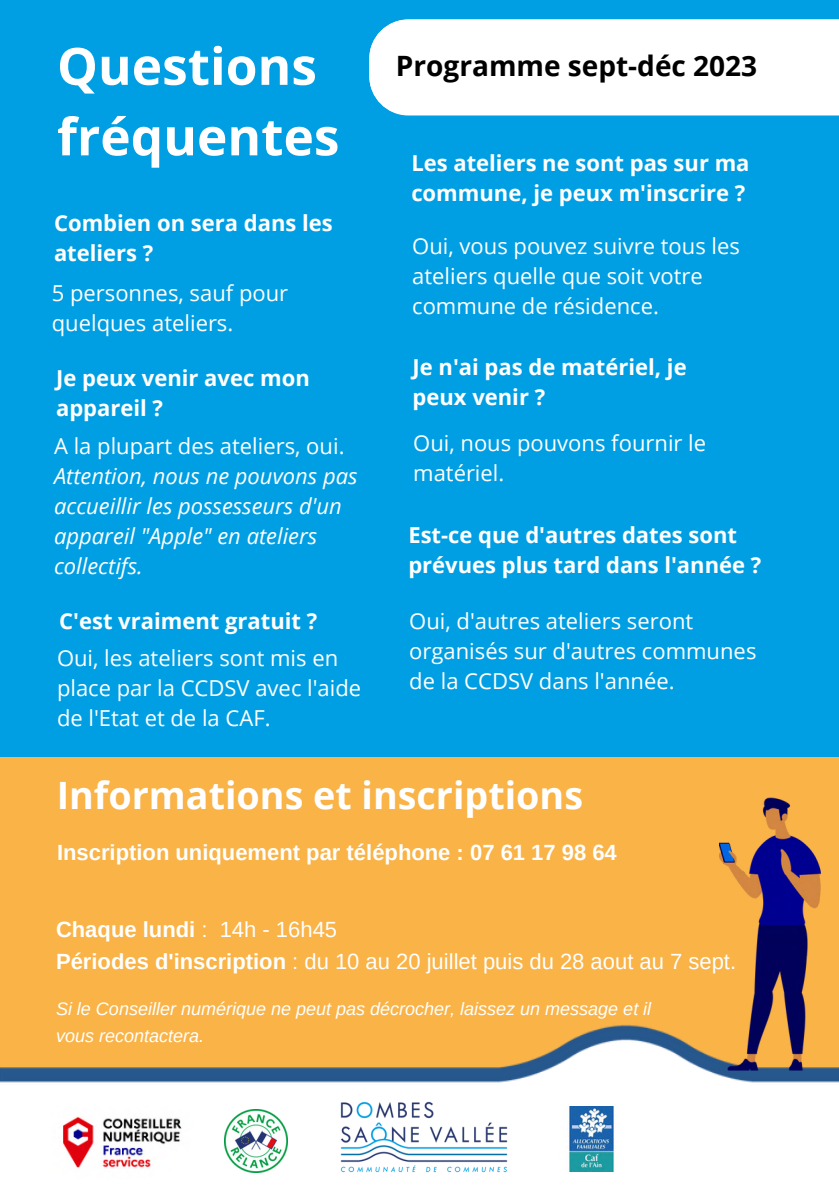
<style>
.page{position:relative;width:839px;height:1191px;background:#fff}
.page>*{position:absolute;margin:0;border:0;box-sizing:border-box;transform-origin:0 0}
.t1{font:700 51.4px "Open Sans";color:#fff}
.t2{font:700 37.6px "Open Sans";color:#fff}
.t3{font:700 28px "Open Sans";color:#000}
.t4{font:22px/30px "Open Sans";color:#fff}
.t5{font:700 22px/30px "Open Sans";color:#fff}
.t6{font:italic 22px/30px "Open Sans";color:#fff}
.t7{font:700 22px "Arimo";color:#fff}
.t8{font:22px "Arimo";color:#fff}
.t9{font:italic 18px/27px "Arimo";color:#fff}
.s1{font-weight:400}
.s2{font-weight:700}
</style>
<div class="page">
<div style="left:0;top:0;width:838px;height:772px;background:#009fe3"></div>
<div style="left:0;top:757px;width:838px;height:313px;background:#f9b347"></div>
<img style="left:0;top:1025px;width:838px;height:85px">
<img style="left:224px;top:1110px;width:63px;height:63px">
<img style="left:326px;top:1099px;width:195px;height:74px">
<img style="left:559px;top:1107px;width:65px;height:64px">
<img style="left:52px;top:1105px;width:141px;height:63px">
<img style="left:719px;top:797px;width:101px;height:273px">
<div style="left:369px;top:19px;width:469px;height:96px;background:#fff"></div>
<p class="t1" style="left:57px;top:30px;width:261px">Questions</p>
<p class="t3" style="left:396px;top:47px;width:363px">Programme sept-déc 2023</p>
<p class="t1" style="left:57px;top:100px;width:284px">fréquentes</p>
<p class="t5" style="left:411px;top:148px;width:340px">Les ateliers ne sont pas sur ma commune, je peux m'inscrire ?</p>
<p class="t5" style="left:54px;top:207px;width:280px">Combien on sera dans les ateliers ?</p>
<p class="t4" style="left:52px;top:278px;width:238px">5 personnes, sauf pour quelques ateliers.</p>
<p class="t5" style="left:56px;top:363px;width:255px">Je peux venir avec mon appareil ?</p>
<p class="t4" style="left:54px;top:430px;width:292px">A la plupart des ateliers, oui.</p>
<p class="t6" style="left:54px;top:460px;width:305px">Attention, nous ne pouvons pas accueillir les possesseurs d'un appareil "Apple" en ateliers collectifs.</p>
<p class="t5" style="left:59px;top:605px;width:259px">C'est vraiment gratuit ?</p>
<p class="t4" style="left:57px;top:642px;width:306px">Oui, les ateliers sont mis en place par la CCDSV avec l'aide de l'Etat et de la CAF.</p>
<p class="t4" style="left:412px;top:231px;width:329px">Oui, vous pouvez suivre tous les ateliers quelle que soit votre commune de résidence.</p>
<p class="t5" style="left:412px;top:352px;width:275px">Je n'ai pas de matériel, je peux venir ?</p>
<p class="t4" style="left:413px;top:427px;width:294px">Oui, nous pouvons fournir le matériel.</p>
<p class="t5" style="left:408px;top:519px;width:354px">Est-ce que d'autres dates sont prévues plus tard dans l'année ?</p>
<p class="t4" style="left:409px;top:605px;width:349px">Oui, d'autres ateliers seront organisés sur d'autres communes de la CCDSV dans l'année.</p>
<p class="t2" style="left:57px;top:769px;width:528px">Informations et inscriptions</p>
<p class="t7" style="left:57px;top:840px;width:561px">Inscription uniquement par téléphone : 07 61 17 98 64</p>
<p class="t7" style="left:56px;top:917px;width:282px">Chaque lundi <span class="s1">: 14h - 16h45</span></p>
<p class="t8" style="left:56px;top:949px;width:681px"><span class="s2">Périodes d'inscription</span> : du 10 au 20 juillet puis du 28 aout au 7 sept.</p>
<p class="t9" style="left:56px;top:996px;width:596px">Si le Conseiller numérique ne peut pas décrocher, laissez un message et il vous recontactera.</p>
</div>
